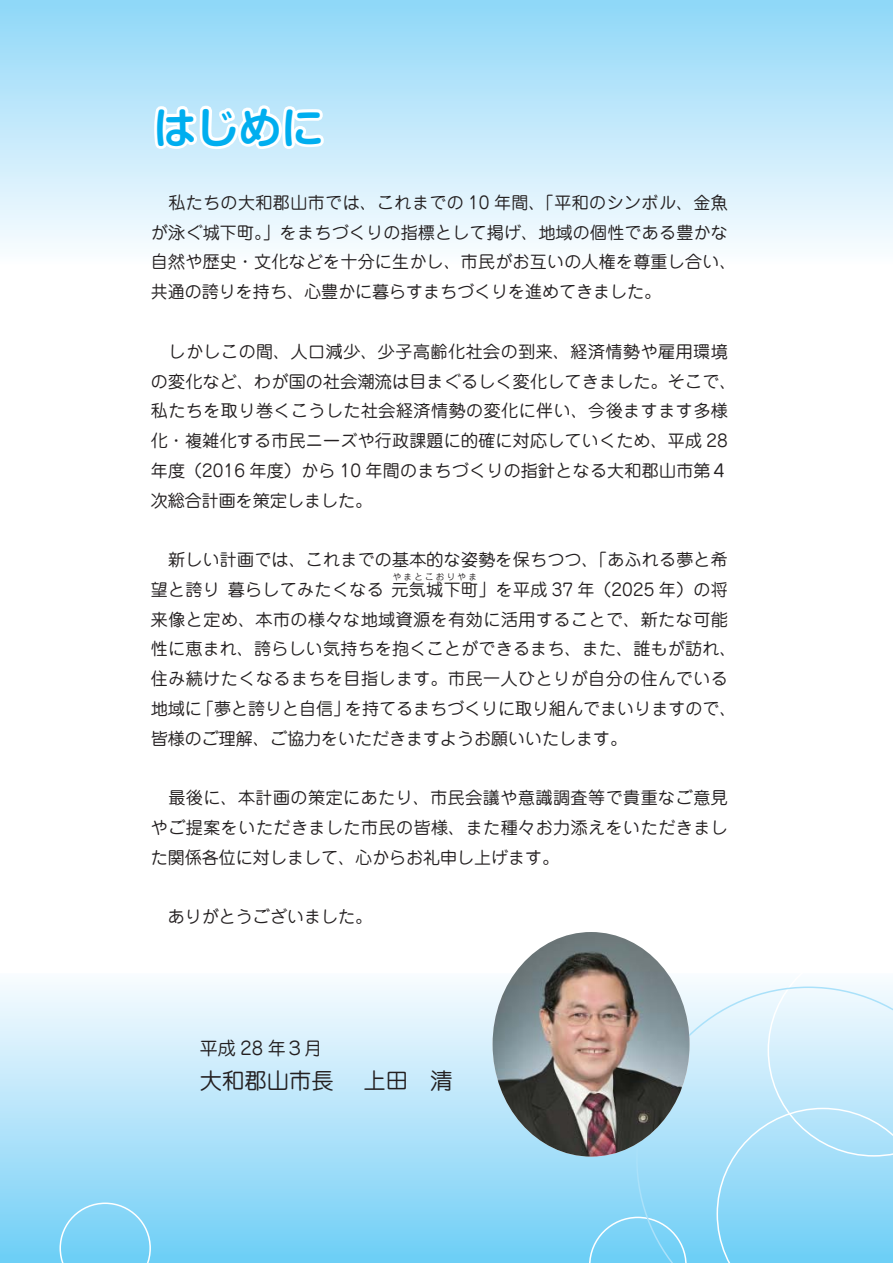
<style>
.page{position:relative;width:893px;height:1263px;background:#fff}
.page>*{position:absolute;margin:0;border:0;box-sizing:border-box;transform-origin:0 0}
.t1{font:42.45px "Shin M Go Pro De Bold 90 pv RKSJ H";color:#00aeef}
.t2{font:22.35px "Jun 201 Pro Regular 90 pv RKSJ H";color:#231f20}
.t3{font:18px "Jun 201 Pro Regular 90 pv RKSJ H";color:#231f20}
.t4{font:16.95px/29.7px "Jun 201 Pro Regular 90 pv RKSJ H";letter-spacing:.015em;color:#231f20}
.t5{font:8.55px "Jun 201 Pro Regular 90 pv RKSJ H";letter-spacing:.27em;color:#231f20}
.s1{color:#fff}
</style>
<div class="page">
<div style="left:0;top:973px;width:893px;height:290px;background:linear-gradient(to bottom,#fbfcff,#6fcef6)"></div>
<svg style="left:59px;top:1203px;width:92px;height:60px;background:#80d4f7"></svg>
<svg style="left:589px;top:1217px;width:47px;height:46px;background:#7dd3f6"></svg>
<div style="left:716px;top:973px;width:177px;height:14px;background:#f6fcfe"></div>
<svg style="left:636px;top:987px;width:257px;height:276px;background:#aee2f9"></svg>
<div style="left:0;top:0;width:893px;height:283px;background:linear-gradient(to bottom,#8fd7f8,#fff)"></div>
<img style="left:492px;top:932px;width:197px;height:225px;border-radius:50%">
<h1 class="t1" style="left:154px;top:112px;width:172px"><span class="s1">は</span>じめに</h1>
<p class="t4" style="left:151px;top:190px;width:587px">　私たちの大和郡山市では、これまでの 10 年間、「平和のシンボル、金魚が泳ぐ城下町。」をまちづくりの指標として掲げ、地域の個性である豊かな自然や歴史・文化などを十分に生かし、市民がお互いの人権を尊重し合い、共通の誇りを持ち、心豊かに暮らすまちづくりを進めてきました。</p>
<p class="t4" style="left:151px;top:339px;width:587px">　しかしこの間、人口減少、少子高齢化社会の到来、経済情勢や雇用環境の変化など、わが国の社会潮流は目まぐるしく変化してきました。そこで、私たちを取り巻くこうした社会経済情勢の変化に伴い、今後ますます多様化・複雑化する市民ニーズや行政課題に的確に対応していくため、平成 28年度（2016 年度）から 10 年間のまちづくりの指針となる大和郡山市第４次総合計画を策定しました。</p>
<p class="t4" style="left:151px;top:547px;width:578px">　新しい計画では、これまでの基本的な姿勢を保ちつつ、「あふれる夢と希望と誇り 暮らしてみたくなる 元気城下町」を平成 37 年（2025 年）の将</p>
<p class="t5" style="left:393px;top:573px;width:86px">やまとこおりやま</p>
<p class="t4" style="left:151px;top:607px;width:587px">来像と定め、本市の様々な地域資源を有効に活用することで、新たな可能性に恵まれ、誇らしい気持ちを抱くことができるまち、また、誰もが訪れ、住み続けたくなるまちを目指します。市民一人ひとりが自分の住んでいる地域に「夢と誇りと自信」を持てるまちづくりに取り組んでまいりますので、皆様のご理解、ご協力をいただきますようお願いいたします。</p>
<p class="t4" style="left:151px;top:785px;width:578px;text-align:justify">　最後に、本計画の策定にあたり、市民会議や意識調査等で貴重なご意見やご提案をいただきました市民の皆様、また種々お力添えをいただきました関係各位に対しまして、心からお礼申し上げます。</p>
<p class="t4" style="left:151px;top:904px;width:223px">　ありがとうございました。</p>
<p class="t3" style="left:200px;top:1041px;width:124px">平成 28 年３月</p>
<h2 class="t2" style="left:200px;top:1073px;width:254px">大和郡山市長　 上田　清</h2>
</div>
